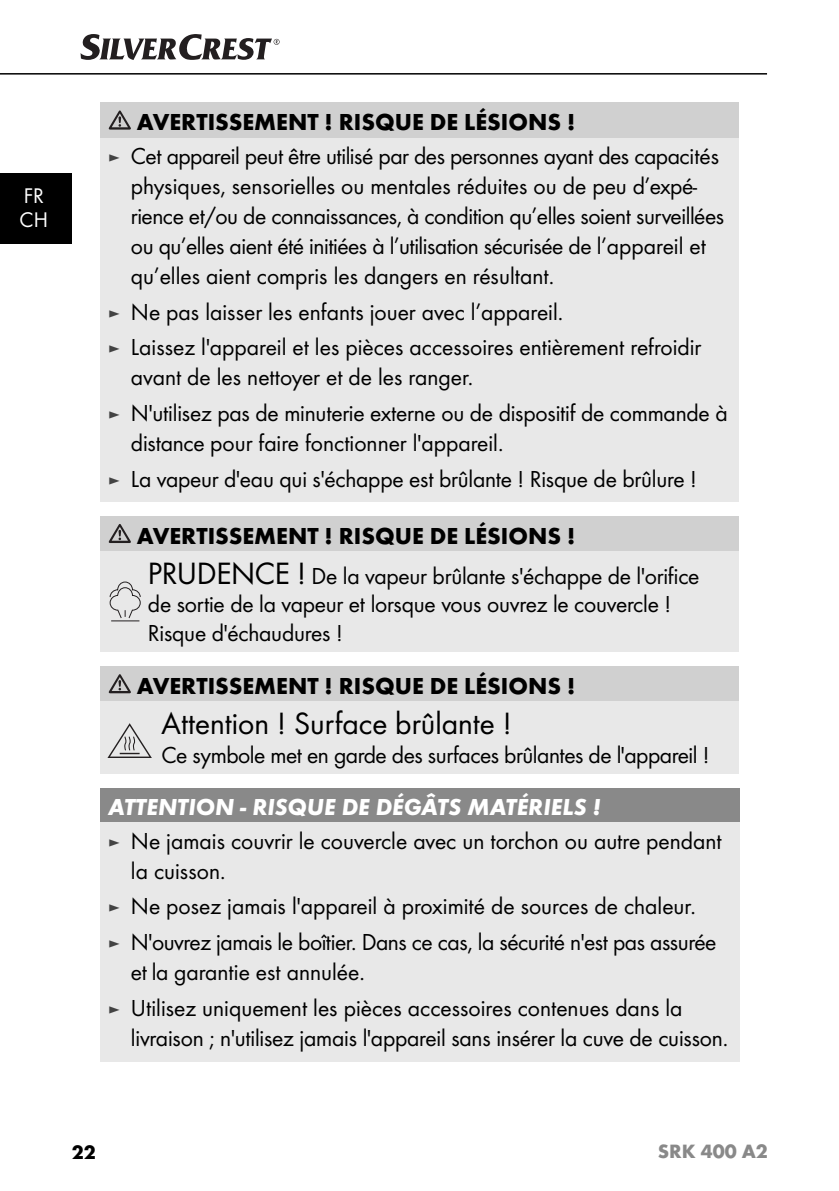
<style>
.page{position:relative;width:839px;height:1191px;background:#fff}
.page>*{position:absolute;margin:0;border:0;box-sizing:border-box;transform-origin:0 0}
.t1{font:32px "Futura Boo";color:#000}
.t2{font:24px/30px "Futura Boo";letter-spacing:-.01em;color:#000}
.t3{font:700 24px "Futura";color:#000}
.t4{font:italic 700 24px "Futura";color:#fff}
.t5{font:22px/24px "Futura Boo";color:#fff}
.t6{font:700 20px "Futura";color:#898989}
.t7{font:700 20px "Futura";color:#000}
.s1{font-size:18px;color:#434343}
.s2{font-size:32px}
</style>
<div class="page">
<hr style="left:0;top:73px;width:767px;height:2px;background:#000">
<svg style="left:81px;top:34px;width:199px;height:26px"></svg>
<div style="left:0;top:173px;width:72px;height:71px;background:#000"></div>
<div style="left:100px;top:102px;width:638px;height:36px;background:#d0d0d0"></div>
<div style="left:100px;top:138px;width:638px;height:364px;background:#e8e8e8"></div>
<svg style="left:109px;top:110px;width:22px;height:20px"></svg>
<div style="left:100px;top:516px;width:638px;height:35px;background:#d0d0d0"></div>
<div style="left:100px;top:551px;width:638px;height:101px;background:#e8e8e8"></div>
<svg style="left:109px;top:524px;width:22px;height:19px"></svg>
<div style="left:100px;top:666px;width:638px;height:36px;background:#d0d0d0"></div>
<div style="left:100px;top:702px;width:638px;height:72px;background:#e8e8e8"></div>
<svg style="left:109px;top:674px;width:22px;height:19px"></svg>
<div style="left:100px;top:788px;width:640px;height:35px;background:#898989"></div>
<div style="left:100px;top:823px;width:640px;height:239px;background:#e8e8e8"></div>
<svg style="left:110px;top:581px;width:31px;height:40px"></svg>
<svg style="left:108px;top:723px;width:43px;height:35px"></svg>
<p class="t5" style="left:20px;top:186px;width:30px">FR<br>CH</p>
<p class="t3" style="left:137px;top:112px;width:440px">AVERTISSEMENT ! RISQUE DE LÉSIONS !</p>
<p class="t2" style="left:131px;top:143px;width:595px;text-indent:-23px"><span class="s1">►</span> Cet appareil peut être utilisé par des personnes ayant des capacités physiques, sensorielles ou mentales réduites ou de peu d’expé&shy;rience et/ou de connaissances, à condition qu’elles soient surveillées ou qu’elles aient été initiées à l’utilisation sécurisée de l’appareil et qu’elles aient compris les dangers en résultant.</p>
<p class="t2" style="left:108px;top:296px;width:595px;line-height:35.6px"><span class="s1">►</span> Ne pas laisser les enfants jouer avec l’appareil.<br><span class="s1">►</span> Laissez l'appareil et les pièces accessoires entièrement refroidir</p>
<p class="t2" style="left:108px;top:361px;width:621px;line-height:35.6px;text-indent:23px">avant de les nettoyer et de les ranger.<br><span class="s1">►</span> N'utilisez pas de minuterie externe ou de dispositif de commande à</p>
<p class="t2" style="left:108px;top:427px;width:590px;line-height:35.6px;text-indent:23px">distance pour faire fonctionner l'appareil.<br><span class="s1">►</span> La vapeur d'eau qui s'échappe est brûlante ! Risque de brûlure !</p>
<p class="t3" style="left:137px;top:526px;width:440px">AVERTISSEMENT ! RISQUE DE LÉSIONS !</p>
<p class="t2" style="left:148px;top:563px;width:553px;line-height:28.8px"><span class="s2">PRUDENCE !</span> De la vapeur brûlante s'échappe de l'orifice de sortie de la vapeur et lorsque vous ouvrez le couvercle !<br>Risque d'échaudures !</p>
<p class="t3" style="left:137px;top:676px;width:440px">AVERTISSEMENT ! RISQUE DE LÉSIONS !</p>
<h1 class="t1" style="left:162px;top:710px;width:352px">Attention ! Surface brûlante !</h1>
<p class="t2" style="left:162px;top:741px;width:549px">Ce symbole met en garde des surfaces brûlantes de l'appareil !</p>
<p class="t4" style="left:108px;top:799px;width:494px">ATTENTION - RISQUE DE DÉGÂTS MATÉRIELS !</p>
<p class="t2" style="left:131px;top:827px;width:592px;text-indent:-23px"><span class="s1">►</span> Ne jamais couvrir le couvercle avec un torchon ou autre pendant la cuisson.</p>
<p class="t2" style="left:108px;top:890px;width:610px;line-height:35.6px"><span class="s1">►</span> Ne posez jamais l'appareil à proximité de sources de chaleur.<br><span class="s1">►</span> N'ouvrez jamais le boîtier. Dans ce cas, la sécurité n'est pas assurée</p>
<p class="t2" style="left:108px;top:956px;width:576px;line-height:35.6px;text-indent:23px">et la garantie est annulée.<br><span class="s1">►</span> Utilisez uniquement les pièces accessoires contenues dans la</p>
<p class="t2" style="left:131px;top:1024px;width:599px">livraison ; n'utilisez jamais l'appareil sans insérer la cuve de cuisson.</p>
<p class="t7" style="left:72px;top:1144px;width:26px">22</p>
<p class="t6" style="left:658px;top:1143px;width:112px">SRK 400 A2</p>
</div>
